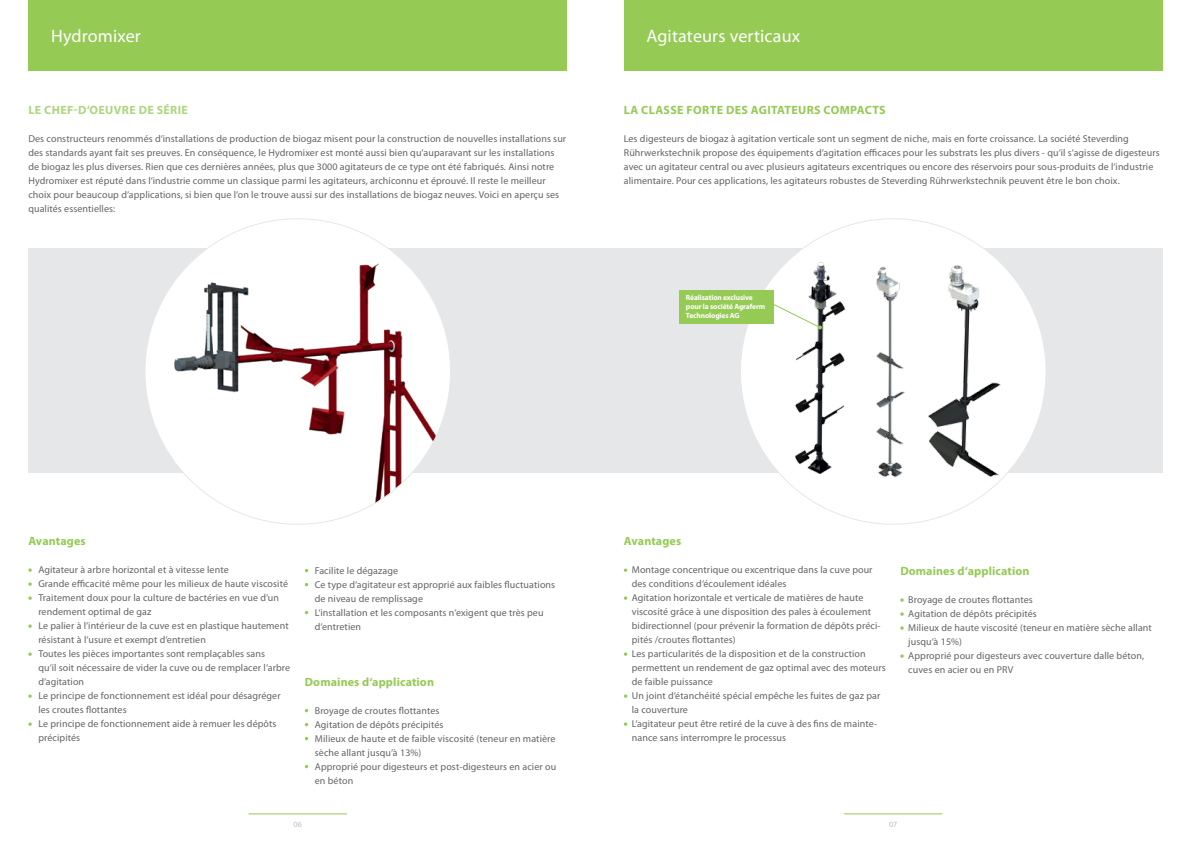
<style>
.page{position:relative;width:1191px;height:842px;background:#fff}
.page>*{position:absolute;margin:0;border:0;box-sizing:border-box;transform-origin:0 0}
.t1{font:18px "Myriad Pro";letter-spacing:.01em;color:#fff}
.t2{font:700 12px "Myriad Pro";letter-spacing:.01em;color:#95ca55}
.t3{font:700 12px "Myriad Pro";letter-spacing:.03em;color:#95ca55}
.t4{font:700 12px "Myriad Pro";letter-spacing:.03em;color:#aed580}
.t5{font:10px/14px "Myriad Pro";letter-spacing:.01em;color:#636466}
.t6{font:8px "Myriad Pro";color:#bcbec0}
.t7{font:700 7.5px/9px "Myriad Pro";letter-spacing:-.015em;color:#fff}
</style>
<div class="page">
<div style="left:28px;top:248px;width:1134px;height:224px;background:#e6e7e8"></div>
<div style="left:740px;top:219px;width:306px;height:305px;background:#fff;border-radius:50%"></div>
<img style="left:740px;top:241px;width:105px;height:243px">
<img style="left:876px;top:266px;width:29px;height:212px">
<img style="left:928px;top:259px;width:80px;height:224px">
<div style="left:28px;top:0;width:539px;height:71px;background:#95ca55"></div>
<div style="left:145px;top:219px;width:305px;height:305px;background:#fff;border-radius:50%"></div>
<img style="left:162px;top:257px;width:288px;height:266px">
<hr style="left:249px;top:814px;width:98px;height:1px;background:#95ca55">
<hr style="left:844px;top:814px;width:98px;height:1px;background:#95ca55">
<div style="left:679px;top:290px;width:94px;height:34px;background:#95ca55"></div>
<svg style="left:771px;top:302px;width:51px;height:27px"></svg>
<svg style="left:28px;top:568px;width:4px;height:4px"></svg>
<svg style="left:28px;top:582px;width:4px;height:4px"></svg>
<svg style="left:28px;top:596px;width:4px;height:4px"></svg>
<svg style="left:28px;top:624px;width:4px;height:4px"></svg>
<svg style="left:28px;top:652px;width:4px;height:4px"></svg>
<svg style="left:28px;top:694px;width:4px;height:4px"></svg>
<svg style="left:28px;top:722px;width:4px;height:4px"></svg>
<div style="left:624px;top:0;width:538px;height:71px;background:#95ca55"></div>
<svg style="left:624px;top:568px;width:3px;height:4px"></svg>
<svg style="left:624px;top:596px;width:3px;height:4px"></svg>
<svg style="left:624px;top:652px;width:3px;height:4px"></svg>
<svg style="left:624px;top:694px;width:3px;height:4px"></svg>
<svg style="left:624px;top:722px;width:3px;height:4px"></svg>
<h1 class="t1" style="left:51px;top:25px;width:91px">Hydromixer</h1>
<p class="t4" style="left:28px;top:103px;width:161px">LE CHEF-D‘OEUVRE DE SÉRIE</p>
<p class="t5" style="left:28px;top:132px;width:539px">Des constructeurs renommés d‘installations de production de biogaz misent pour la construction de nouvelles installations sur des standards ayant fait ses preuves. En conséquence, le Hydromixer est monté aussi bien qu‘auparavant sur les installations de biogaz les plus diverses. Rien que ces dernières années, plus que 3000 agitateurs de ce type ont été fabriqués. Ainsi notre Hydromixer est réputé dans l‘industrie comme un classique parmi les agitateurs, archiconnu et éprouvé. Il reste le meilleur choix pour beaucoup d‘applications, si bien que l‘on le trouve aussi sur des installations de biogaz neuves. Voici en aperçu ses qualités essentielles:</p>
<h1 class="t1" style="left:646px;top:25px;width:155px">Agitateurs verticaux</h1>
<p class="t3" style="left:624px;top:103px;width:263px">LA CLASSE FORTE DES AGITATEURS COMPACTS</p>
<p class="t5" style="left:624px;top:132px;width:537px">Les digesteurs de biogaz à agitation verticale sont un segment de niche, mais en forte croissance. La société Steverding Rührwerkstechnik propose des équipements d‘agitation efficaces pour les substrats les plus divers - qu‘il s‘agisse de digesteurs avec un agitateur central ou avec plusieurs agitateurs excentriques ou encore des réservoirs pour sous-produits de l‘industrie alimentaire. Pour ces applications, les agitateurs robustes de Steverding Rührwerkstechnik peuvent être le bon choix.</p>
<p class="t7" style="left:686px;top:293px;width:81px">Réalisation exclusive pour la société Agraferm<br>Technologies AG</p>
<p class="t2" style="left:28px;top:533px;width:59px">Avantages</p>
<p class="t5" style="left:38px;top:563px;width:253px">Agitateur à arbre horizontal et à vitesse lente<br>Grande efficacité même pour les milieux de haute viscosité Traitement doux pour la culture de bactéries en vue d‘un rendement optimal de gaz<br>Le palier à l‘intérieur de la cuve est en plastique hautement résistant à l‘usure et exempt d‘entretien<br>Toutes les pièces importantes sont remplaçables sans<br>qu‘il soit nécessaire de vider la cuve ou de remplacer l‘arbre d‘agitation<br>Le principe de fonctionnement est idéal pour désagréger les croutes flottantes<br>Le principe de fonctionnement aide à remuer les dépôts précipités</p>
<p class="t5" style="left:315px;top:563px;width:242px">Facilite le dégazage<br>Ce type d‘agitateur est approprié aux faibles fluctuations de niveau de remplissage<br>L‘installation et les composants n‘exigent que très peu d‘entretien</p>
<p class="t2" style="left:305px;top:674px;width:131px">Domaines d‘application</p>
<p class="t5" style="left:315px;top:703px;width:243px">Broyage de croutes flottantes<br>Agitation de dépôts précipités<br>Milieux de haute et de faible viscosité (teneur en matière sèche allant jusqu‘à 13%)<br>Approprié pour digesteurs et post-digesteurs en acier ou en béton</p>
<p class="t2" style="left:624px;top:533px;width:59px">Avantages</p>
<p class="t5" style="left:632px;top:563px;width:255px">Montage concentrique ou excentrique dans la cuve pour des conditions d‘écoulement idéales<br>Agitation horizontale et verticale de matières de haute viscosité grâce à une disposition des pales à écoulement bidirectionnel (pour prévenir la formation de dépôts préci&shy;pités /croutes flottantes)<br>Les particularités de la disposition et de la construction permettent un rendement de gaz optimal avec des moteurs de faible puissance<br>Un joint d‘étanchéité spécial empêche les fuites de gaz par la couverture<br>L‘agitateur peut être retiré de la cuve à des fins de mainte&shy;nance sans interrompre le processus</p>
<p class="t2" style="left:900px;top:563px;width:131px">Domaines d‘application</p>
<p class="t5" style="left:908px;top:593px;width:245px">Broyage de croutes flottantes<br>Agitation de dépôts précipités<br>Milieux de haute viscosité (teneur en matière sèche allant jusqu‘à 15%)<br>Approprié pour digesteurs avec couverture dalle béton, cuves en acier ou en PRV</p>
<p class="t6" style="left:293px;top:820px;width:10px">06</p>
<p class="t6" style="left:889px;top:820px;width:10px">07</p>
</div>
